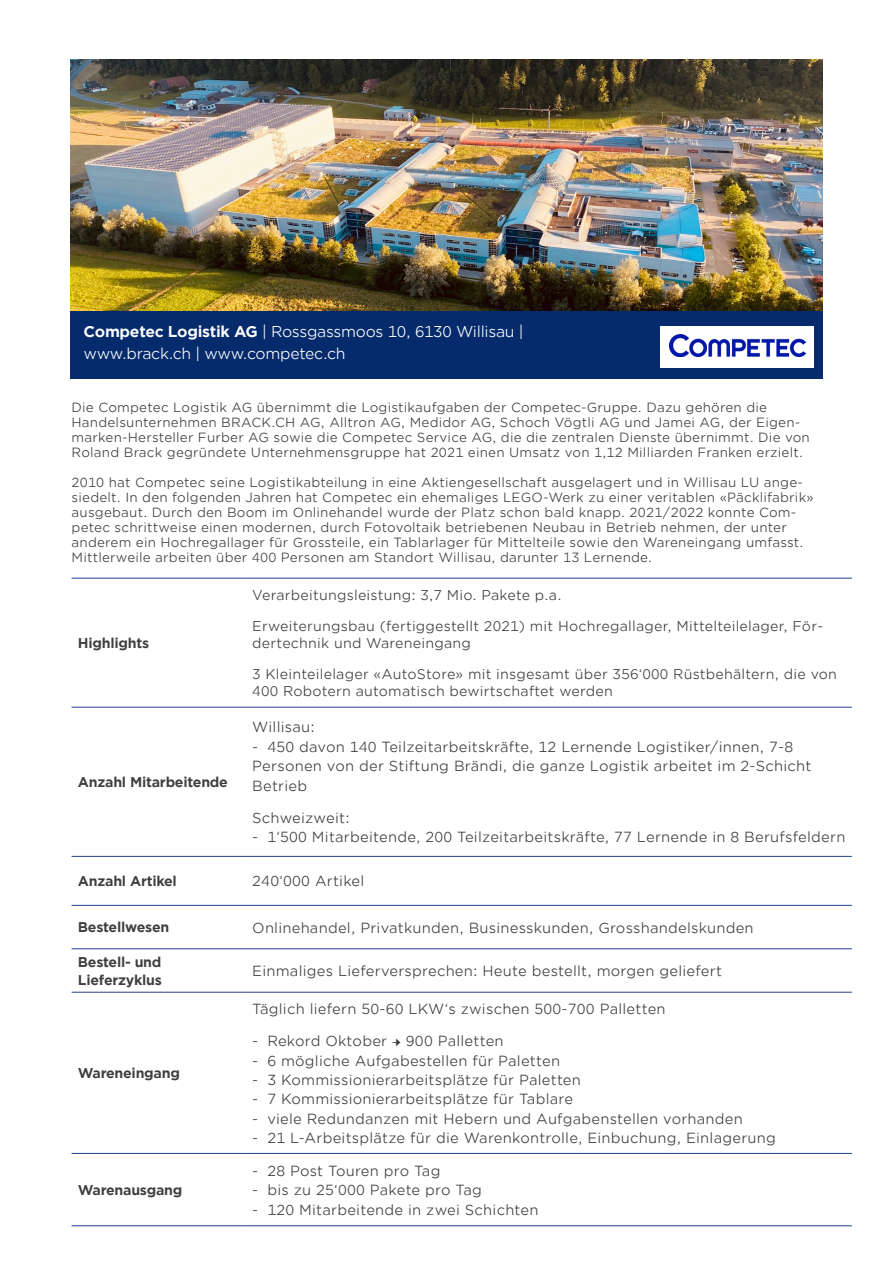
<style>
.page{position:relative;width:893px;height:1263px;background:#fff}
.page>*{position:absolute;margin:0;border:0;box-sizing:border-box;transform-origin:0 0}
.t1{font:15px/22.5px "Gotham Office";letter-spacing:-.02em;color:#fff}
.t2{font:13.95px/19.4px "Gotham Office";letter-spacing:.015em;color:#3e3e3f}
.t3{font:13.5px/17.5px "Gotham Office";letter-spacing:.015em;color:#3e3e3f}
.t4{font:700 13.5px/17.5px "Gotham Office";letter-spacing:-.02em;color:#3e3e3f}
.t5{font:12.75px/15px "Gotham Office";letter-spacing:.015em;color:#3e3e3f}
.s1{font-weight:700}
.s2{font-family:"Minion Pro"}
</style>
<div class="page">
<img style="left:70px;top:59px;width:753px;height:252px">
<div style="left:70px;top:311px;width:753px;height:68px;background:#052b6c"></div>
<hr style="left:72px;top:905px;width:174px;height:1px;background:#253f8e">
<hr style="left:72px;top:948px;width:174px;height:1px;background:#253f8e">
<hr style="left:246px;top:948px;width:606px;height:1px;background:#253f8e">
<hr style="left:72px;top:992px;width:174px;height:1px;background:#253f8e">
<hr style="left:246px;top:992px;width:606px;height:1px;background:#253f8e">
<hr style="left:72px;top:1153px;width:174px;height:1px;background:#253f8e">
<hr style="left:246px;top:1153px;width:606px;height:1px;background:#253f8e">
<hr style="left:72px;top:578px;width:174px;height:1px;background:#253f8e">
<hr style="left:72px;top:707px;width:174px;height:1px;background:#253f8e">
<hr style="left:72px;top:856px;width:174px;height:1px;background:#253f8e">
<hr style="left:246px;top:578px;width:606px;height:1px;background:#253f8e">
<hr style="left:246px;top:707px;width:606px;height:1px;background:#253f8e">
<hr style="left:246px;top:856px;width:606px;height:1px;background:#253f8e">
<hr style="left:246px;top:905px;width:606px;height:1px;background:#253f8e">
<hr style="left:72px;top:1225px;width:174px;height:1px;background:#253f8e">
<hr style="left:246px;top:1225px;width:606px;height:1px;background:#253f8e">
<div style="left:660px;top:326px;width:154px;height:41px;background:#fff"></div>
<img style="left:669px;top:335px;width:136px;height:22px">
<p class="t1" style="left:84px;top:319px;width:441px"><span class="s1">Competec Logistik AG</span> | Rossgassmoos 10, 6130 Willisau | www.brack.ch | www.competec.ch</p>
<p class="t5" style="left:72px;top:400px;width:740px">Die Competec Logistik AG übernimmt die Logistikaufgaben der Competec-Gruppe. Dazu gehören die Handelsunternehmen BRACK.CH AG, Alltron AG, Medidor AG, Schoch Vögtli AG und Jamei AG, der Eigen&shy;marken-Hersteller Furber AG sowie die Competec Service AG, die die zentralen Dienste übernimmt. Die von Roland Brack gegründete Unternehmensgruppe hat 2021 einen Umsatz von 1,12 Milliarden Franken erzielt.</p>
<p class="t5" style="left:72px;top:475px;width:743px">2010 hat Competec seine Logistikabteilung in eine Aktiengesellschaft ausgelagert und in Willisau LU ange&shy;siedelt. In den folgenden Jahren hat Competec ein ehemaliges LEGO-Werk zu einer veritablen «Päcklifabrik» ausgebaut. Durch den Boom im Onlinehandel wurde der Platz schon bald knapp. 2021/2022 konnte Com&shy;petec schrittweise einen modernen, durch Fotovoltaik betriebenen Neubau in Betrieb nehmen, der unter anderem ein Hochregallager für Grossteile, ein Tablarlager für Mittelteile sowie den Wareneingang umfasst.<br>Mittlerweile arbeiten über 400 Personen am Standort Willisau, darunter 13 Lernende.</p>
<p class="t4" style="left:78px;top:634px;width:73px">Highlights</p>
<p class="t4" style="left:78px;top:773px;width:152px">Anzahl Mitarbeitende</p>
<p class="t3" style="left:252px;top:586px;width:311px">Verarbeitungsleistung: 3,7 Mio. Pakete p.a.</p>
<p class="t3" style="left:252px;top:616px;width:572px">Erweiterungsbau (fertiggestellt 2021) mit Hochregallager, Mittelteilelager, För&shy;dertechnik und Wareneingang</p>
<p class="t3" style="left:252px;top:665px;width:586px">3 Kleinteilelager «AutoStore» mit insgesamt über 356‘000 Rüstbehältern, die von<br>400 Robotern automatisch bewirtschaftet werden</p>
<p class="t2" style="left:252px;top:717px;width:64px">Willisau:</p>
<p class="t2" style="left:252px;top:736px;width:561px">- 450 davon 140 Teilzeitarbeitskräfte, 12 Lernende Logistiker/innen, 7-8<br>Personen von der Stiftung Brändi, die ganze Logistik arbeitet im 2-Schicht<br>Betrieb</p>
<p class="t2" style="left:252px;top:808px;width:99px">Schweizweit:</p>
<p class="t2" style="left:252px;top:827px;width:595px">- 1‘500 Mitarbeitende, 200 Teilzeitarbeitskräfte, 77 Lernende in 8 Berufsfeldern</p>
<p class="t4" style="left:78px;top:872px;width:101px">Anzahl Artikel</p>
<p class="t2" style="left:252px;top:871px;width:114px">240‘000 Artikel</p>
<p class="t4" style="left:78px;top:919px;width:93px">Bestellwesen</p>
<p class="t2" style="left:252px;top:917px;width:503px">Onlinehandel, Privatkunden, Businesskunden, Grosshandelskunden</p>
<p class="t4" style="left:78px;top:953px;width:86px">Bestell- und<br>Lieferzyklus</p>
<p class="t2" style="left:252px;top:961px;width:471px">Einmaliges Lieferversprechen: Heute bestellt, morgen geliefert</p>
<p class="t4" style="left:78px;top:1064px;width:103px">Wareneingang</p>
<p class="t4" style="left:78px;top:1181px;width:106px">Warenausgang</p>
<p class="t2" style="left:252px;top:998px;width:415px">Täglich liefern 50-60 LKW‘s zwischen 500-700 Palletten</p>
<p class="t2" style="left:252px;top:1031px;width:253px">- Rekord Oktober <span class="s2">→</span> 900 Palletten</p>
<p class="t2" style="left:252px;top:1050px;width:309px">- 6 mögliche Aufgabestellen für Paletten</p>
<p class="t2" style="left:252px;top:1070px;width:330px">- 3 Kommissionierarbeitsplätze für Paletten</p>
<p class="t2" style="left:252px;top:1089px;width:322px">- 7 Kommissionierarbeitsplätze für Tablare</p>
<p class="t2" style="left:252px;top:1108px;width:492px">- viele Redundanzen mit Hebern und Aufgabenstellen vorhanden</p>
<p class="t2" style="left:252px;top:1128px;width:525px">- 21 L-Arbeitsplätze für die Warenkontrolle, Einbuchung, Einlagerung</p>
<p class="t2" style="left:252px;top:1160px;width:190px">- 28 Post Touren pro Tag</p>
<p class="t2" style="left:252px;top:1180px;width:231px">- bis zu 25‘000 Pakete pro Tag</p>
<p class="t2" style="left:252px;top:1199px;width:288px">- 120 Mitarbeitende in zwei Schichten</p>
</div>
